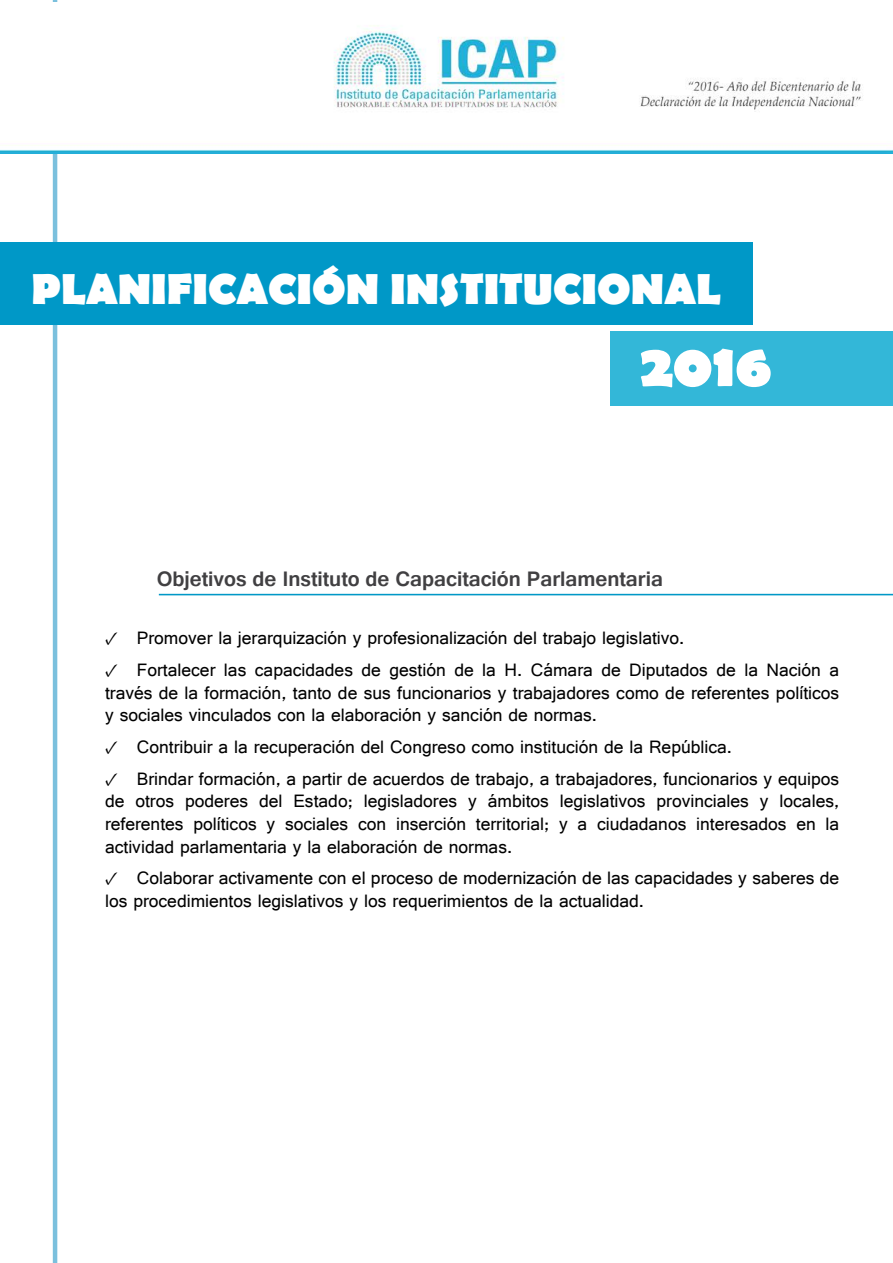
<style>
.page{position:relative;width:893px;height:1263px;background:#fff}
.page>*{position:absolute;margin:0;border:0;box-sizing:border-box;transform-origin:0 0}
.t1{font:700 60px "Berlin Sans FB";color:#fff}
.t2{font:700 43.5px "Berlin Sans FB";color:#fff}
.t3{font:700 22.05px "Gautami";color:#414042}
.t4{font:18.9px/22.6px "Gautami";color:#000;text-align:justify}
.s1{font-family:"Minion Pro"}
</style>
<div class="page">
<hr style="left:53px;top:0;width:4px;height:1263px;background:#7bc0dd">
<div style="left:0;top:242px;width:753px;height:83px;background:#0098c7"></div>
<img style="left:0;top:3px;width:893px;height:150px">
<div style="left:610px;top:332px;width:283px;height:74px;background:#33b7d8"></div>
<hr style="left:159px;top:594px;width:734px;height:1px;background:#0098c7">
<h2 class="t2" style="left:31px;top:264px;width:691px">PLANIFICACIÓN INSTITUCIONAL</h2>
<h1 class="t1" style="left:640px;top:332px;width:133px">2016</h1>
<p class="t3" style="left:157px;top:565px;width:508px">Objetivos de Instituto de Capacitación Parlamentaria</p>
<p class="t4" style="left:105px;top:626px;width:581px"><span class="s1">✓</span> Promover la jerarquización y profesionalización del trabajo legislativo.</p>
<p class="t4" style="left:105px;top:658px;width:736px"><span class="s1">✓</span> Fortalecer las capacidades de gestión de la H. Cámara de Diputados de la Nación a través de la formación, tanto de sus funcionarios y trabajadores como de referentes políticos y sociales vinculados con la elaboración y sanción de normas.</p>
<p class="t4" style="left:105px;top:735px;width:628px"><span class="s1">✓</span> Contribuir a la recuperación del Congreso como institución de la República.</p>
<p class="t4" style="left:105px;top:767px;width:736px"><span class="s1">✓</span> Brindar formación, a partir de acuerdos de trabajo, a trabajadores, funcionarios y equipos de otros poderes del Estado; legisladores y ámbitos legislativos provinciales y locales, referentes políticos y sociales con inserción territorial; y a ciudadanos interesados en la actividad parlamentaria y la elaboración de normas.</p>
<p class="t4" style="left:105px;top:866px;width:736px"><span class="s1">✓</span> Colaborar activamente con el proceso de modernización de las capacidades y saberes de los procedimientos legislativos y los requerimientos de la actualidad.</p>
</div>
